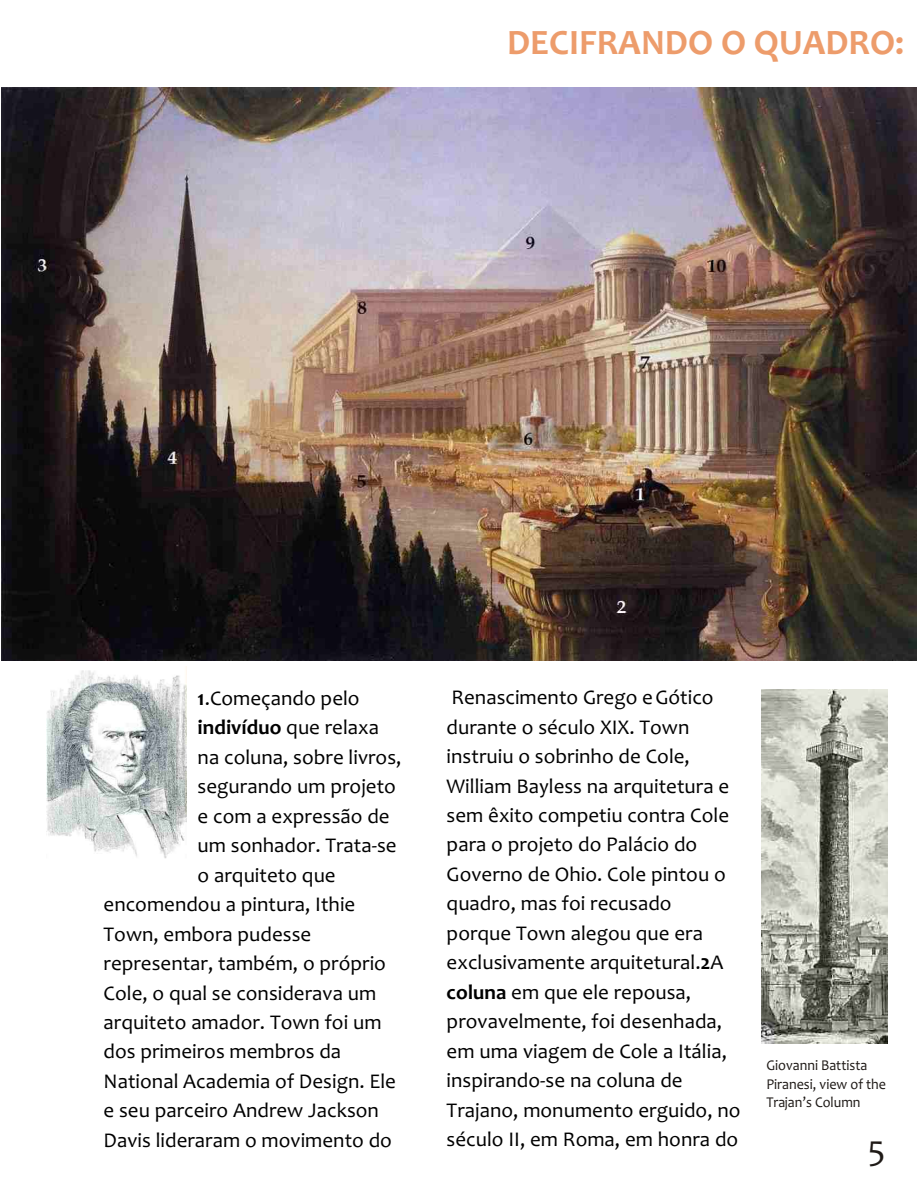
<style>
.page{position:relative;width:918px;height:1188px;background:#fff}
.page>*{position:absolute;margin:0;border:0;box-sizing:border-box;transform-origin:0 0}
.t1{font:700 36px "Candara";color:#ed9c6b}
.t2{font:36px "Candara";color:#1f1a17}
.t3{font:21px/29.5px "Candara";color:#000}
.t4{font:700 21px "Candara";color:#000}
.t5{font:15px/18.3px "Candara";color:#1f1a17;scale:.94 1}
.s1{font-weight:700}
.s2{font-weight:400}
</style>
<div class="page">
<img style="left:2px;top:87px;width:914px;height:573px">
<img style="left:46px;top:667px;width:141px;height:192px">
<img style="left:761px;top:690px;width:126px;height:354px">
<h1 class="t1" style="left:507px;top:28px;width:399px">DECIFRANDO O QUADRO:</h1>
<p class="t3" style="left:198px;top:685px;width:164px"><span class="s1">1</span>.Começando pelo</p>
<p class="t4" style="left:198px;top:719px;width:183px">indivíduo <span class="s2">que relaxa</span></p>
<p class="t3" style="left:198px;top:744px;width:205px">na coluna, sobre livros,</p>
<p class="t3" style="left:198px;top:774px;width:200px">segurando um projeto</p>
<p class="t3" style="left:198px;top:803px;width:194px">e com a expressão de</p>
<p class="t3" style="left:198px;top:833px;width:201px">um sonhador. Trata-se</p>
<p class="t3" style="left:198px;top:862px;width:140px">o arquiteto que</p>
<p class="t3" style="left:104px;top:892px;width:253px">encomendou a pintura, Ithie</p>
<p class="t3" style="left:104px;top:921px;width:209px">Town, embora pudesse</p>
<p class="t3" style="left:104px;top:951px;width:284px">representar, também, o próprio</p>
<p class="t3" style="left:104px;top:980px;width:274px">Cole, o qual se considerava um</p>
<p class="t3" style="left:104px;top:1009px;width:279px">arquiteto amador. Town foi um</p>
<p class="t3" style="left:104px;top:1039px;width:239px">dos primeiros membros da</p>
<p class="t3" style="left:104px;top:1068px;width:294px">National Academia of Design. Ele</p>
<p class="t3" style="left:104px;top:1098px;width:277px">e seu parceiro Andrew Jackson</p>
<p class="t3" style="left:104px;top:1127px;width:290px">Davis lideraram o movimento do</p>
<p class="t3" style="left:447px;top:685px;width:295px">Renascimento Grego e Gótico durante o século XIX. Town instruiu o sobrinho de Cole,<br>William Bayless na arquitetura e sem êxito competiu contra Cole para o projeto do Palácio do<br>Governo de Ohio. Cole pintou o quadro, mas foi recusado porque Town alegou que era exclusivamente arquitetural.<span class="s1">2</span>A <span class="s1">coluna</span> em que ele repousa, provavelmente, foi desenhada, em uma viagem de Cole a Itália, inspirando-se na coluna de<br>Trajano, monumento erguido, no século II, em Roma, em honra do</p>
<p class="t5" style="left:766px;top:1058px;width:129px">Giovanni Battista<br>Piranesi, view of the<br>Trajan’s Column</p>
<h1 class="t2" style="left:868px;top:1134px;width:19px">5</h1>
</div>
